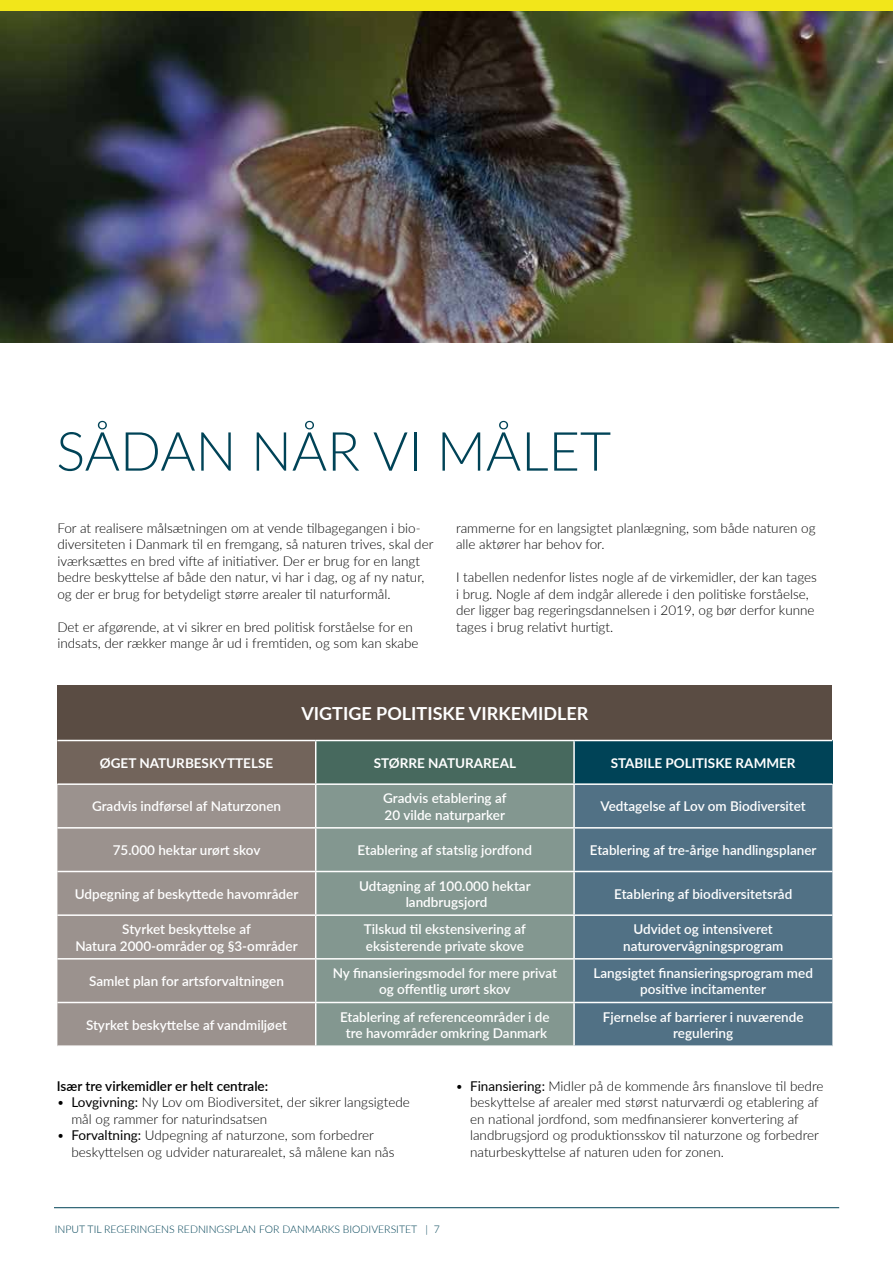
<style>
.page{position:relative;width:893px;height:1263px;background:#fff}
.page>*{position:absolute;margin:0;border:0;box-sizing:border-box;transform-origin:0 0}
.t1{font:300 54px "Lato";color:#004357}
.t2{font:700 18px "Lato";color:#fff}
.t3{font:300 13.5px/16.5px "Lato";color:#000}
.t4{font:600 13.5px/16.5px "Lato";color:#fff;text-align:center}
.t5{font:700 13.5px "Lato";color:#fff}
.t6{font:600 13.5px "Lato";color:#000}
.t7{font:300 10.5px "Lato";color:#004357}
.s1{font-weight:400}
</style>
<div class="page">
<hr style="left:54px;top:1207px;width:785px;height:1px;background:#004357">
<div style="left:0;top:0;width:893px;height:13px;background:#f2e61a"></div>
<img style="left:0;top:12px;width:893px;height:330px">
<div style="left:57px;top:685px;width:775px;height:55px;background:#5a4c43"></div>
<div style="left:57px;top:740px;width:259px;height:44px;background:#72645b"></div>
<div style="left:316px;top:740px;width:258px;height:44px;background:#47695e"></div>
<div style="left:574px;top:740px;width:258px;height:44px;background:#004357"></div>
<div style="left:57px;top:785px;width:258px;height:260px;background:#9b928e"></div>
<div style="left:316px;top:785px;width:257px;height:260px;background:#839790"></div>
<div style="left:575px;top:785px;width:257px;height:260px;background:#517185"></div>
<hr style="left:315px;top:741px;width:1px;height:42px;background:#fff">
<hr style="left:573px;top:741px;width:2px;height:42px;background:#fff">
<hr style="left:57px;top:783px;width:259px;height:2px;background:#fff">
<hr style="left:316px;top:783px;width:258px;height:2px;background:#fff">
<hr style="left:574px;top:783px;width:258px;height:2px;background:#fff">
<hr style="left:57px;top:827px;width:259px;height:1px;background:#fff">
<hr style="left:316px;top:827px;width:258px;height:1px;background:#fff">
<hr style="left:574px;top:827px;width:258px;height:1px;background:#fff">
<hr style="left:57px;top:871px;width:259px;height:1px;background:#fff">
<hr style="left:316px;top:871px;width:258px;height:1px;background:#fff">
<hr style="left:574px;top:871px;width:258px;height:1px;background:#fff">
<hr style="left:57px;top:914px;width:259px;height:2px;background:#fff">
<hr style="left:316px;top:914px;width:258px;height:2px;background:#fff">
<hr style="left:574px;top:914px;width:258px;height:2px;background:#fff">
<hr style="left:57px;top:958px;width:259px;height:1px;background:#fff">
<hr style="left:316px;top:958px;width:258px;height:1px;background:#fff">
<hr style="left:574px;top:958px;width:258px;height:1px;background:#fff">
<hr style="left:57px;top:1002px;width:259px;height:1px;background:#fff">
<hr style="left:316px;top:1002px;width:258px;height:1px;background:#fff">
<hr style="left:574px;top:1002px;width:258px;height:1px;background:#fff">
<hr style="left:57px;top:740px;width:259px;height:1px;background:#fff">
<hr style="left:316px;top:740px;width:258px;height:1px;background:#fff">
<hr style="left:574px;top:740px;width:258px;height:1px;background:#fff">
<h1 class="t1" style="left:56px;top:414px;width:556px">SÅDAN NÅR VI MÅLET</h1>
<p class="t3" style="left:57px;top:519px;width:378px">For at realisere målsætningen om at vende tilbagegangen i bio&shy;diversiteten i Danmark til en fremgang, så naturen trives, skal der iværksættes en bred vifte af initiativer. Der er brug for en langt bedre beskyttelse af både den natur, vi har i dag, og af ny natur, og der er brug for betydeligt større arealer til naturformål.</p>
<p class="t3" style="left:57px;top:618px;width:363px">Det er afgørende, at vi sikrer en bred politisk forståelse for en indsats, der rækker mange år ud i fremtiden, og som kan skabe</p>
<p class="t3" style="left:456px;top:519px;width:361px">rammerne for en langsigtet planlægning, som både naturen og alle aktører har behov for.</p>
<p class="t3" style="left:456px;top:568px;width:362px">I tabellen nedenfor listes nogle af de virkemidler, der kan tages i brug. Nogle af dem indgår allerede i den politiske forståelse, der ligger bag regeringsdannelsen i 2019, og bør derfor kunne tages i brug relativt hurtigt.</p>
<h2 class="t2" style="left:301px;top:700px;width:288px">VIGTIGE POLITISKE VIRKEMIDLER</h2>
<p class="t5" style="left:100px;top:753px;width:175px">ØGET NATURBESKYTTELSE</p>
<p class="t5" style="left:374px;top:753px;width:144px">STØRRE NATURAREAL</p>
<p class="t5" style="left:611px;top:753px;width:186px">STABILE POLITISKE RAMMER</p>
<p class="t4" style="left:92px;top:798px;width:191px">Gradvis indførsel af Naturzonen</p>
<p class="t4" style="left:383px;top:789px;width:125px;text-align:left">Gradvis etablering af<br>20 vilde naturparker</p>
<p class="t4" style="left:600px;top:798px;width:207px">Vedtagelse af Lov om Biodiversitet</p>
<p class="t4" style="left:113px;top:841px;width:149px">75.000 hektar urørt skov</p>
<p class="t4" style="left:358px;top:841px;width:176px">Etablering af statslig jordfond</p>
<p class="t4" style="left:590px;top:841px;width:228px">Etablering af tre-årige handlingsplaner</p>
<p class="t4" style="left:75px;top:885px;width:225px">Udpegning af beskyttede havområder</p>
<p class="t4" style="left:359px;top:877px;width:173px">Udtagning af 100.000 hektar landbrugsjord</p>
<p class="t4" style="left:614px;top:885px;width:180px">Etablering af biodiversitetsråd</p>
<p class="t4" style="left:75px;top:920px;width:224px">Styrket beskyttelse af<br>Natura 2000-områder og §3-områder</p>
<p class="t4" style="left:364px;top:920px;width:164px;text-align:left">Tilskud til ekstensivering af eksisterende private skove</p>
<p class="t4" style="left:623px;top:920px;width:162px">Udvidet og intensiveret naturovervågningsprogram</p>
<p class="t4" style="left:89px;top:972px;width:196px">Samlet plan for artsforvaltningen</p>
<p class="t4" style="left:333px;top:964px;width:226px">Ny finansieringsmodel for mere privat og offentlig urørt skov</p>
<p class="t4" style="left:593px;top:964px;width:221px">Langsigtet finansieringsprogram med positive incitamenter</p>
<p class="t4" style="left:86px;top:1016px;width:203px">Styrket beskyttelse af vandmiljøet</p>
<p class="t4" style="left:340px;top:1008px;width:211px">Etablering af referenceområder i de tre havområder omkring Danmark</p>
<p class="t4" style="left:603px;top:1008px;width:202px">Fjernelse af barrierer i nuværende regulering</p>
<p class="t6" style="left:57px;top:1076px;width:213px">Især tre virkemidler er helt centrale:</p>
<p class="t3" style="left:71px;top:1094px;width:340px;text-indent:-15px">• <span class="s1">Lovgivning:</span> Ny Lov om Biodiversitet, der sikrer langsigtede mål og rammer for naturindsatsen</p>
<p class="t3" style="left:71px;top:1127px;width:325px;text-indent:-15px">• <span class="s1">Forvaltning:</span> Udpegning af naturzone, som forbedrer beskyttelsen og udvider naturarealet, så målene kan nås</p>
<p class="t3" style="left:470px;top:1077px;width:355px;text-indent:-15px">• <span class="s1">Finansiering:</span> Midler på de kommende års finanslove til bedre beskyttelse af arealer med størst naturværdi og etablering af en national jordfond, som medfinansierer konvertering af landbrugsjord og produktionsskov til naturzone og forbedrer naturbeskyttelse af naturen uden for zonen.</p>
<p class="t7" style="left:55px;top:1222px;width:386px">INPUT TIL REGERINGENS REDNINGSPLAN FOR DANMARKS BIODIVERSITET | 7</p>
</div>
